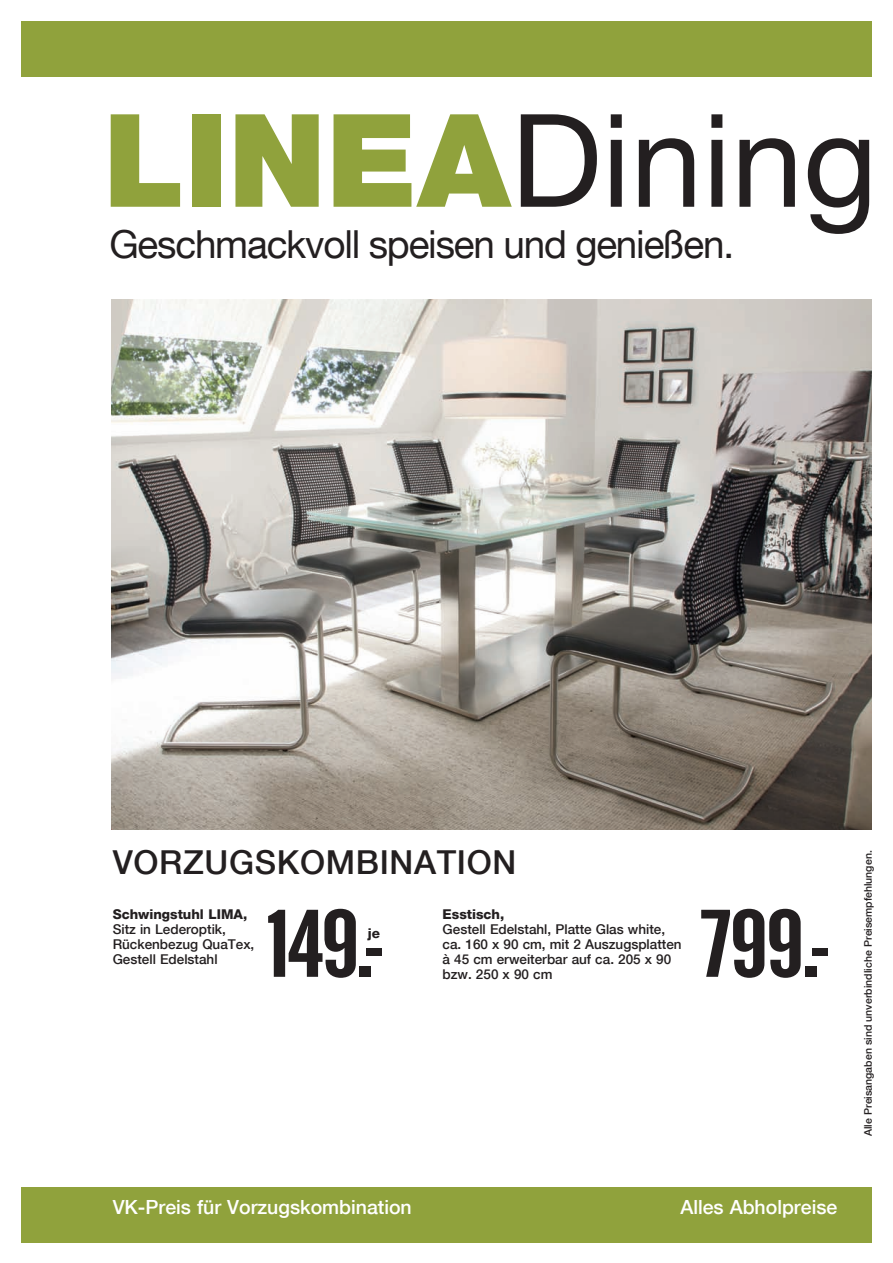
<style>
.page{position:relative;width:893px;height:1263px;background:#fff}
.page>*{position:absolute;margin:0;border:0;box-sizing:border-box;transform-origin:0 0}
.t1{font:129.45px "Helvetica Neue LT Com";color:#231f20}
.t2{font:100.5px "Alternate Gothic EF No One";letter-spacing:-.065em;color:#231f20;scale:1.2 1}
.t3{font:38.7px "Helvetica Neue LT Com";letter-spacing:-.03em;color:#231f20}
.t4{font:500 33px "Helvetica Neue LT Com";letter-spacing:.02em;color:#231f20}
.t5{font:500 19.5px "Helvetica Neue LT Com";color:#fff}
.t6{font:500 13.5px/15px "Helvetica Neue LT Com";color:#231f20}
.t7{font:800 13.5px "Helvetica Neue LT Com";color:#231f20}
.t8{font:500 10.5px "Helvetica Neue LT Com";color:#231f20}
.s1{font-weight:900;color:#90a23c}
</style>
<div class="page">
<div style="left:21px;top:1187px;width:851px;height:55px;background:#90a23c"></div>
<img style="left:112px;top:300px;width:760px;height:529px">
<div style="left:21px;top:21px;width:851px;height:56px;background:#90a23c"></div>
<h1 class="t1" style="left:103px;top:81px;width:776px"><span class="s1">LINEA</span>Dining</h1>
<h3 class="t3" style="left:109px;top:220px;width:626px">Geschmackvoll speisen und genießen.</h3>
<h3 class="t4" style="left:113px;top:842px;width:405px">VorzugsKombinAtion</h3>
<p class="t7" style="left:113px;top:906px;width:136px">Schwingstuhl LIMA,</p>
<p class="t6" style="left:113px;top:921px;width:143px">sitz in Lederoptik, rückenbezug Quatex, gestell Edelstahl</p>
<h2 class="t2" style="left:258px;top:893px;width:105px">149.-</h2>
<p class="t7" style="left:368px;top:925px;width:14px">je</p>
<p class="t7" style="left:443px;top:906px;width:63px">Esstisch,</p>
<p class="t6" style="left:443px;top:921px;width:240px">gestell Edelstahl, Platte glas white, ca. 160 x 90 cm, mit 2 Auszugsplatten à 45 cm erweiterbar auf ca. 205 x 90 bzw. 250 x 90 cm</p>
<h2 class="t2" style="left:696px;top:893px;width:112px">799.-</h2>
<h3 class="t5" style="left:113px;top:1195px;width:301px">VK-Preis für Vorzugskombination</h3>
<h3 class="t5" style="left:680px;top:1195px;width:158px">Alles Abholpreise</h3>
<p class="t8" style="left:862px;top:1136px;width:287px;rotate:-90deg">Alle Preisangaben sind unverbindliche Preisempfehlungen.</p>
</div>
